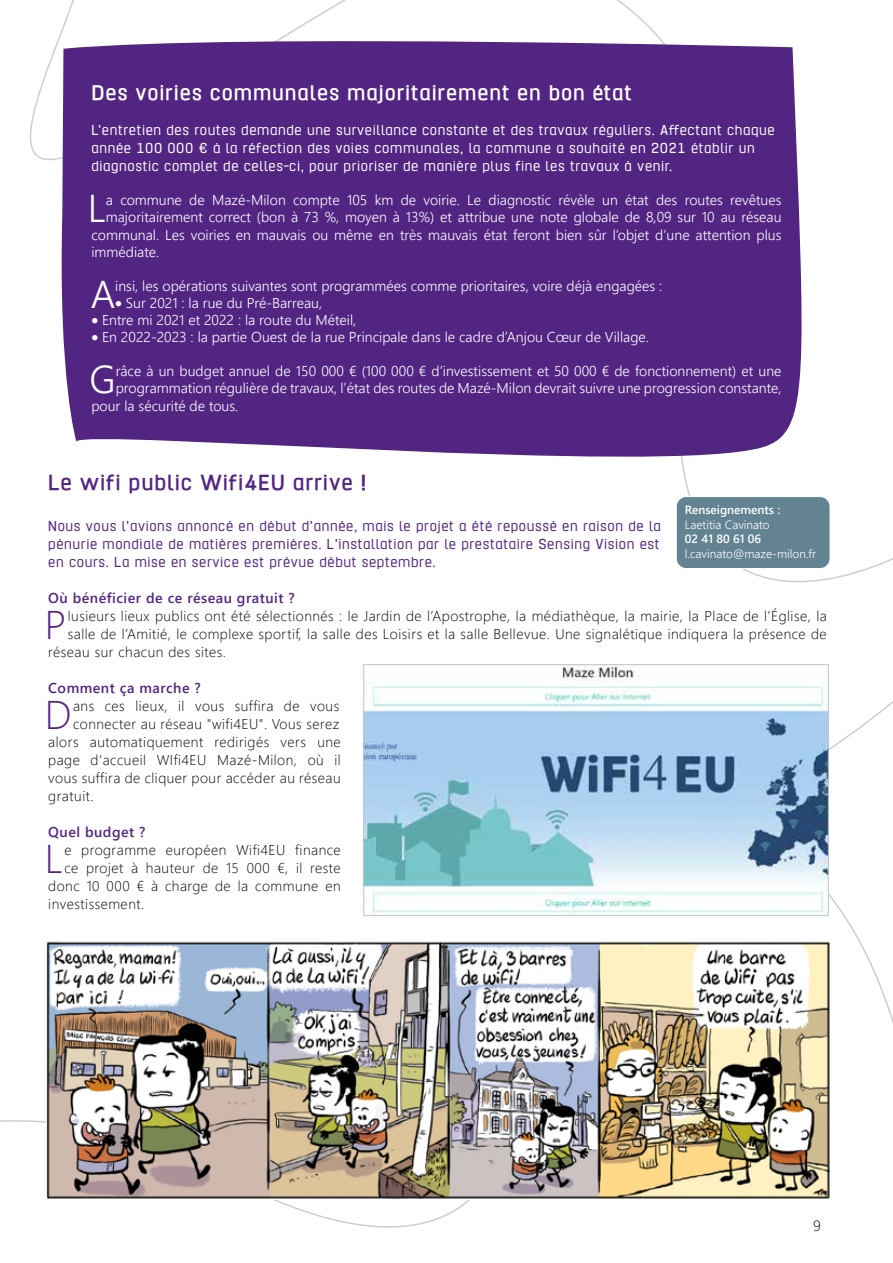
<style>
.page{position:relative;width:893px;height:1263px;background:#fff}
.page>*{position:absolute;margin:0;border:0;box-sizing:border-box;transform-origin:0 0}
.t1{font:39.9px "Webly Sleek UI Light";color:#522583}
.t2{font:38.7px "Webly Sleek UI Semilight";color:#fff}
.t3{font:700 24.75px "Hurufo&Numero";letter-spacing:.035em;color:#522583}
.t4{font:700 24px "Hurufo&Numero";letter-spacing:.035em;color:#fff}
.t5{font:16.5px/18px "Hurufo&Numero";letter-spacing:.035em;color:#fff}
.t6{font:16.5px/18px "Hurufo&Numero";letter-spacing:.035em;color:#522583;text-align:justify}
.t7{font:15px "Webly Sleek UI Light";color:#000}
.t8{font:14.25px "Webly Sleek UI Semilight";color:#fff}
.t9{font:14.25px "Webly Sleek UI Light";letter-spacing:.035em;color:#000}
.t10{font:14.25px "Webly Sleek UI Semibold";letter-spacing:.035em;color:#522583}
.t11{font:12px "Webly Sleek UI Semilight";color:#fff}
.t12{font:12px "Webly Sleek UI Semibold";color:#fff}
</style>
<div class="page">
<svg style="left:58px;top:33px;width:744px;height:443px;fill:#522583"></svg>
<img style="left:47px;top:941px;width:784px;height:258px">
<img style="left:365px;top:666px;width:462px;height:248px">
<div style="left:363px;top:664px;width:466px;height:252px;border:1px solid #bfc3c6"></div>
<div style="left:676px;top:497px;width:154px;height:71px;background:#638392;border-radius:10px"></div>
<div style="left:676px;top:496px;width:154px;height:73px;border:1px solid #fff;border-radius:10px"></div>
<h3 class="t4" style="left:91px;top:82px;width:542px">Des voiries communales majoritairement en bon état</h3>
<p class="t5" style="left:91px;top:121px;width:685px">L’entretien des routes demande une surveillance constante et des travaux réguliers. Affectant chaque année 100 000 € à la réfection des voies communales, la commune a souhaité en 2021 établir un diagnostic complet de celles-ci, pour prioriser de manière plus fine les travaux à venir.</p>
<h2 class="t2" style="left:88px;top:180px;width:19px">L</h2>
<p class="t8" style="left:106px;top:190px;width:677px">a commune de Mazé-Milon compte 105 km de voirie. Le diagnostic révèle un état des routes revêtues</p>
<p class="t8" style="left:106px;top:207px;width:677px">majoritairement correct (bon à 73 %, moyen à 13%) et attribue une note globale de 8,09 sur 10 au réseau</p>
<p class="t8" style="left:91px;top:224px;width:692px">communal. Les voiries en mauvais ou même en très mauvais état feront bien sûr l’objet d’une attention plus</p>
<p class="t8" style="left:91px;top:241px;width:69px">immédiate.</p>
<h2 class="t2" style="left:91px;top:265px;width:26px">A</h2>
<p class="t8" style="left:115px;top:275px;width:549px">insi, les opérations suivantes sont programmées comme prioritaires, voire déjà engagées :</p>
<p class="t8" style="left:115px;top:292px;width:208px">• Sur 2021 : la rue du Pré-Barreau,</p>
<p class="t8" style="left:91px;top:309px;width:266px">• Entre mi 2021 et 2022 : la route du Méteil,</p>
<p class="t8" style="left:91px;top:326px;width:559px">• En 2022-2023 : la partie Ouest de la rue Principale dans le cadre d’Anjou Cœur de Village.</p>
<h2 class="t2" style="left:90px;top:351px;width:28px">G</h2>
<p class="t8" style="left:116px;top:361px;width:667px">râce à un budget annuel de 150 000 € (100 000 € d’investissement et 50 000 € de fonctionnement) et une</p>
<p class="t8" style="left:116px;top:378px;width:667px">programmation régulière de travaux, l’état des routes de Mazé-Milon devrait suivre une progression constante,</p>
<p class="t8" style="left:91px;top:395px;width:148px">pour la sécurité de tous.</p>
<h3 class="t3" style="left:48px;top:472px;width:320px">Le wifi public Wifi4EU arrive !</h3>
<p class="t6" style="left:48px;top:517px;width:614px">Nous vous l'avions annoncé en début d'année, mais le projet a été repoussé en raison de la pénurie mondiale de matières premières. L'installation par le prestataire Sensing Vision est en cours. La mise en service est prévue début septembre.</p>
<p class="t10" style="left:48px;top:587px;width:248px">Où bénéficier de ce réseau gratuit ?</p>
<h1 class="t1" style="left:45px;top:594px;width:23px">P</h1>
<p class="t9" style="left:68px;top:605px;width:760px">lusieurs lieux publics ont été sélectionnés : le Jardin de l’Apostrophe, la médiathèque, la mairie, la Place de l’Église, la</p>
<p class="t12" style="left:685px;top:501px;width:97px">Renseignements :</p>
<p class="t11" style="left:685px;top:516px;width:86px">Laetitia Cavinato</p>
<p class="t12" style="left:685px;top:530px;width:78px">02 41 80 61 06</p>
<p class="t11" style="left:685px;top:544px;width:133px">l.cavinato@maze-milon.fr</p>
<p class="t9" style="left:68px;top:623px;width:760px">salle de l’Amitié, le complexe sportif, la salle des Loisirs et la salle Bellevue. Une signalétique indiquera la présence de</p>
<p class="t9" style="left:48px;top:641px;width:179px">réseau sur chacun des sites.</p>
<p class="t10" style="left:48px;top:677px;width:154px">Comment ça marche ?</p>
<h1 class="t1" style="left:45px;top:684px;width:28px">D</h1>
<p class="t9" style="left:73px;top:695px;width:268px">ans ces lieux, il vous suffira de vous</p>
<p class="t9" style="left:73px;top:713px;width:268px">connecter au réseau "wifi4EU". Vous serez</p>
<p class="t9" style="left:48px;top:731px;width:294px">alors automatiquement redirigés vers une</p>
<p class="t9" style="left:48px;top:749px;width:294px">page d'accueil WIfi4EU Mazé-Milon, où il</p>
<p class="t9" style="left:48px;top:767px;width:294px">vous suffira de cliquer pour accéder au réseau</p>
<p class="t9" style="left:48px;top:785px;width:47px">gratuit.</p>
<p class="t10" style="left:48px;top:821px;width:99px">Quel budget ?</p>
<h1 class="t1" style="left:45px;top:828px;width:20px">L</h1>
<p class="t9" style="left:64px;top:839px;width:278px">e programme européen Wifi4EU finance</p>
<p class="t9" style="left:64px;top:857px;width:278px">ce projet à hauteur de 15 000 €, il reste</p>
<p class="t9" style="left:48px;top:875px;width:294px">donc 10 000 € à charge de la commune en</p>
<p class="t9" style="left:48px;top:893px;width:98px">investissement.</p>
<p class="t7" style="left:813px;top:1215px;width:9px">9</p>
</div>
